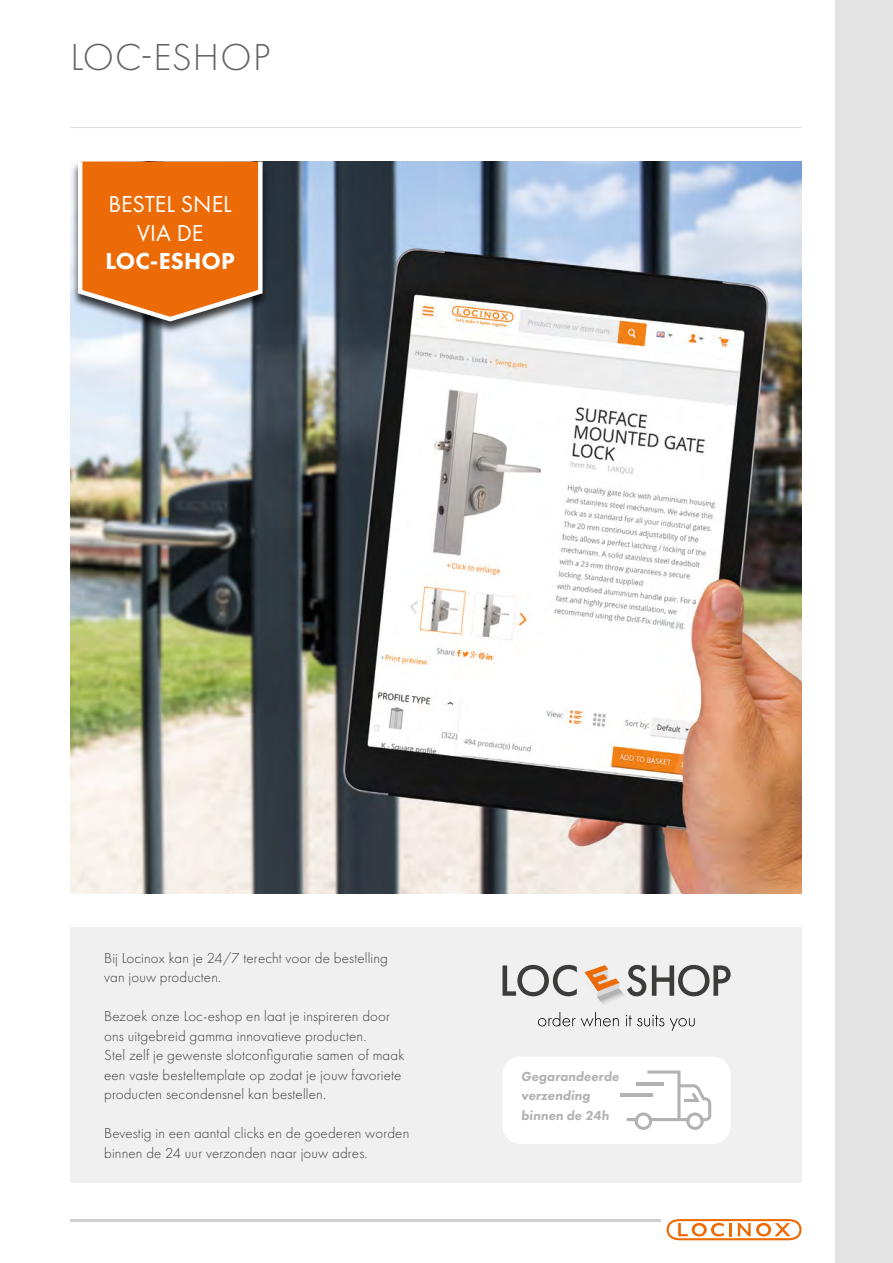
<style>
.page{position:relative;width:893px;height:1263px;background:#fff}
.page>*{position:absolute;margin:0;border:0;box-sizing:border-box;transform-origin:0 0}
.t1{font:300 39px "Futura PT";letter-spacing:.03em;color:#646363}
.t2{font:24px/28.8px "Futura PT";color:#fff;text-align:center}
.t3{font:800 24px "Futura PT";color:#fff}
.t4{font:300 15px/19.5px "Futura PT";letter-spacing:.01em;color:#3c3c3b}
.t5{font:800 13.5px/19.5px "Futura PT";color:#b3b2b2}
</style>
<div class="page">
<hr style="left:70px;top:1219px;width:590px;height:2px;background:#d0d0d0">
<svg style="left:667px;top:1219px;width:134px;height:21px"></svg>
<div style="left:835px;top:0;width:58px;height:1263px;background:#e3e3e3"></div>
<img style="left:70px;top:162px;width:731px;height:731px">
<div style="left:70px;top:927px;width:731px;height:255px;background:#f0f0f0"></div>
<div style="left:502px;top:1056px;width:229px;height:88px;background:#fff;border-radius:18px"></div>
<hr style="left:70px;top:127px;width:731px;height:1px;background:#dadada">
<svg style="left:538px;top:1012px;width:81px;height:15px"></svg>
<svg style="left:626px;top:1015px;width:38px;height:11px"></svg>
<svg style="left:670px;top:1018px;width:25px;height:13px"></svg>
<svg style="left:502px;top:965px;width:75px;height:31px"></svg>
<svg style="left:652px;top:965px;width:79px;height:31px"></svg>
<svg style="left:584px;top:965px;width:62px;height:39px"></svg>
<div style="left:71px;top:161px;width:198px;height:173px;background:#000;opacity:.75"></div>
<svg style="left:76px;top:161px;width:189px;height:163px;background:#e17a29"></svg>
<svg style="left:627px;top:1070px;width:84px;height:60px"></svg>
<hr style="left:636px;top:1082px;width:28px;height:3px;background:#b3b2b2">
<hr style="left:621px;top:1093px;width:32px;height:3px;background:#b3b2b2">
<h1 class="t1" style="left:70px;top:35px;width:202px">LOC-ESHOP</h1>
<h2 class="t2" style="left:108px;top:189px;width:125px">BESTEL SNEL<br>VIA DE</h2>
<h2 class="t3" style="left:106px;top:246px;width:131px">LOC-ESHOP</h2>
<p class="t4" style="left:104px;top:948px;width:285px">Bij Locinox kan je 24/7 terecht voor de bestelling van jouw producten.</p>
<p class="t4" style="left:104px;top:1007px;width:302px">Bezoek onze Loc-eshop en laat je inspireren door ons uitgebreid gamma innovatieve producten.<br>Stel zelf je gewenste slotconfiguratie samen of maak een vaste besteltemplate op zodat je jouw favoriete producten secondensnel kan bestellen.</p>
<p class="t4" style="left:104px;top:1124px;width:307px">Bevestig in een aantal clicks en de goederen worden binnen de 24 uur verzonden naar jouw adres.</p>
<p class="t5" style="left:521px;top:1066px;width:101px">Gegarandeerde verzending binnen de 24h</p>
</div>
